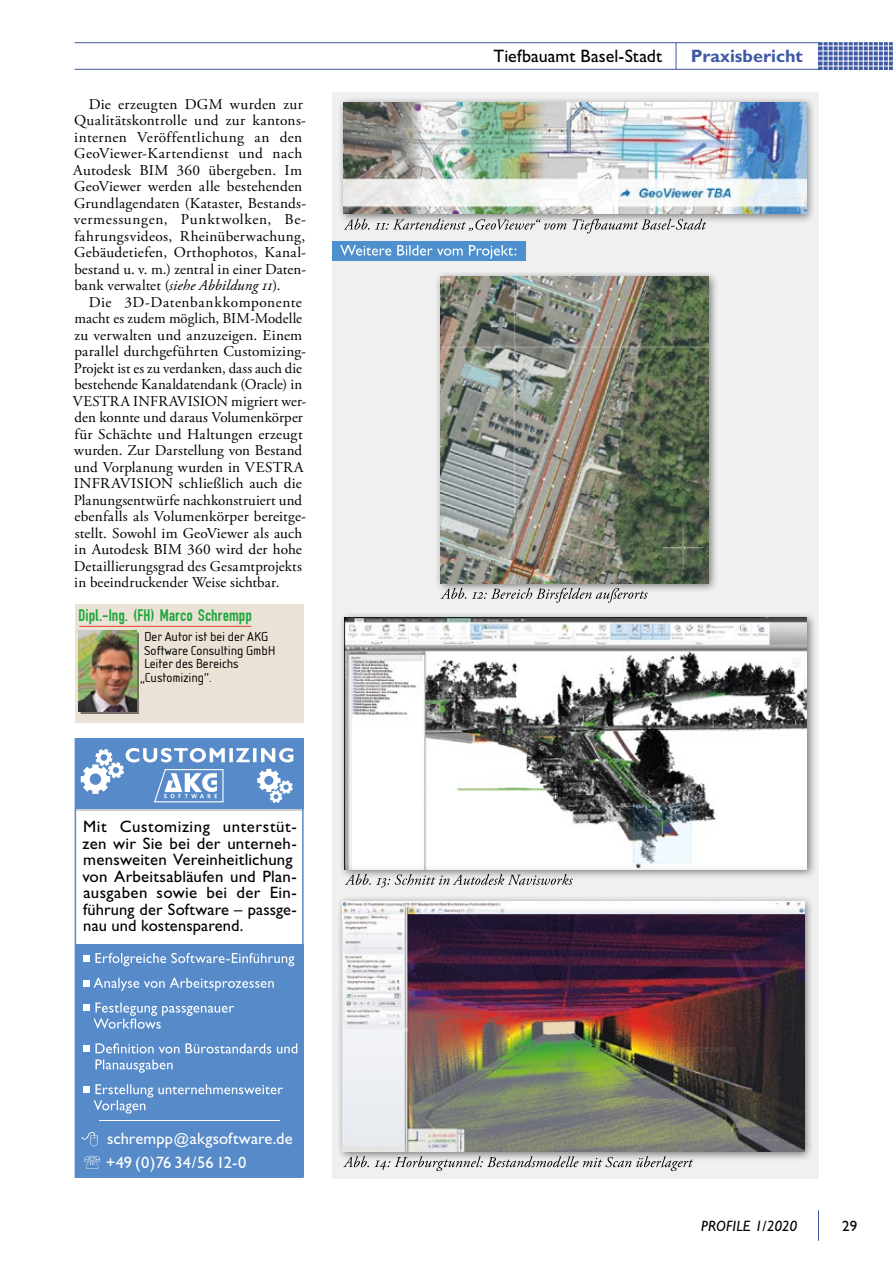
<style>
.page{position:relative;width:893px;height:1263px;background:#fff}
.page>*{position:absolute;margin:0;border:0;box-sizing:border-box;transform-origin:0 0}
.t1{font:18px "Gill Sans";letter-spacing:.005em;color:#000}
.t2{font:700 18px "Gill Sans";color:#4059a4}
.t3{font:16.5px/16.5px "Gill Sans";letter-spacing:.015em;color:#000}
.t4{font:16.5px/23.9px "Gill Sans";letter-spacing:.005em;color:#fff}
.t5{font:15px/16.5px "Adobe Garamond Pro";letter-spacing:.015em;color:#000}
.t6{font:15px "AKG DIN 1451 A Eng";letter-spacing:.005em;color:#19a539}
.t7{font:italic 15px "Gill Sans";letter-spacing:.005em;color:#000}
.t8{font:15px "Gill Sans";color:#000}
.t9{font:13.5px "AKG ISO";color:#000}
.s1{font-style:italic}
.s2{font-size:15px}
</style>
<div class="page">
<svg style="left:818px;top:43px;width:74px;height:26px"></svg>
<hr style="left:75px;top:42px;width:818px;height:1px;background:#4059a4">
<hr style="left:75px;top:69px;width:748px;height:1px;background:#4059a4">
<svg style="left:676px;top:43px;width:1px;height:26px"></svg>
<hr style="left:817px;top:66px;width:76px;height:1px;background:#fff">
<hr style="left:817px;top:61px;width:76px;height:1px;background:#fff">
<hr style="left:817px;top:56px;width:76px;height:1px;background:#fff">
<hr style="left:817px;top:51px;width:76px;height:1px;background:#fff">
<hr style="left:817px;top:46px;width:76px;height:1px;background:#fff">
<hr style="left:843px;top:11px;width:1px;height:75px;background:#fff">
<hr style="left:838px;top:11px;width:1px;height:75px;background:#fff">
<hr style="left:833px;top:10px;width:1px;height:76px;background:#fff">
<hr style="left:828px;top:10px;width:1px;height:76px;background:#fff">
<hr style="left:823px;top:10px;width:1px;height:76px;background:#fff">
<hr style="left:868px;top:15px;width:1px;height:75px;background:#fff">
<hr style="left:863px;top:15px;width:1px;height:75px;background:#fff">
<hr style="left:858px;top:14px;width:1px;height:75px;background:#fff">
<hr style="left:853px;top:14px;width:1px;height:76px;background:#fff">
<hr style="left:848px;top:14px;width:1px;height:76px;background:#fff">
<hr style="left:892px;top:20px;width:1px;height:75px;background:#fff">
<hr style="left:888px;top:19px;width:1px;height:76px;background:#fff">
<hr style="left:883px;top:19px;width:1px;height:75px;background:#fff">
<hr style="left:878px;top:19px;width:1px;height:76px;background:#fff">
<hr style="left:873px;top:19px;width:1px;height:76px;background:#fff">
<hr style="left:818px;top:1210px;width:1px;height:31px;background:#4059a4">
<div style="left:332px;top:92px;width:486px;height:1086px;background:#f0f0f0"></div>
<div style="left:338px;top:96px;width:478px;height:128px;background:#000;opacity:.5"></div>
<img style="left:344px;top:102px;width:462px;height:111px">
<div style="left:75px;top:604px;width:228px;height:118px;background:#eae2d5"></div>
<hr style="left:79px;top:626px;width:172px;height:1px;background:#e6432e">
<div style="left:81px;top:633px;width:58px;height:81px;background:#75716a"></div>
<img style="left:79px;top:630px;width:58px;height:82px">
<div style="left:75px;top:741px;width:229px;height:70px;background:#000;opacity:.2"></div>
<div style="left:75px;top:738px;width:229px;height:70px;background:#578ac8"></div>
<div style="left:75px;top:738px;width:229px;height:440px;border:2px solid #578ac8"></div>
<div style="left:76px;top:944px;width:227px;height:233px;background:#578ac8"></div>
<svg style="left:94px;top:1084px;width:189px;height:29px"></svg>
<svg style="left:95px;top:1059px;width:78px;height:14px"></svg>
<svg style="left:95px;top:1043px;width:202px;height:10px"></svg>
<svg style="left:94px;top:1002px;width:140px;height:27px"></svg>
<svg style="left:94px;top:978px;width:180px;height:13px"></svg>
<svg style="left:95px;top:953px;width:199px;height:13px"></svg>
<div style="left:83px;top:955px;width:7px;height:6px;background:#fff"></div>
<div style="left:83px;top:980px;width:7px;height:6px;background:#fff"></div>
<div style="left:83px;top:1004px;width:7px;height:7px;background:#fff"></div>
<div style="left:83px;top:1045px;width:6px;height:7px;background:#fff"></div>
<div style="left:83px;top:1086px;width:7px;height:7px;background:#fff"></div>
<svg style="left:84px;top:1156px;width:16px;height:12px"></svg>
<svg style="left:82px;top:1132px;width:16px;height:14px"></svg>
<hr style="left:99px;top:1120px;width:181px;height:1px;background:#fff">
<svg style="left:344px;top:219px;width:362px;height:14px"></svg>
<div style="left:434px;top:270px;width:284px;height:323px;background:#000;opacity:.5"></div>
<img style="left:440px;top:276px;width:268px;height:307px">
<div style="left:338px;top:611px;width:479px;height:269px;background:#000;opacity:.5"></div>
<img style="left:344px;top:617px;width:462px;height:252px">
<svg style="left:440px;top:588px;width:208px;height:15px"></svg>
<svg style="left:345px;top:874px;width:228px;height:13px"></svg>
<div style="left:337px;top:895px;width:477px;height:267px;background:#000;opacity:.5"></div>
<img style="left:343px;top:901px;width:461px;height:250px">
<svg style="left:343px;top:1156px;width:350px;height:15px"></svg>
<div style="left:332px;top:241px;width:194px;height:20px;background:#4e90cd"></div>
<svg style="left:81px;top:748px;width:212px;height:55px"></svg>
<svg style="left:340px;top:245px;width:176px;height:14px"></svg>
<p class="t5" style="left:73px;top:96px;width:233px;text-indent:16px">Die erzeugten DGM wurden zur Qualitätskontrolle und zur kantons&shy;internen Veröffentlichung an den GeoViewer-Kartendienst und nach Autodesk BIM 360 übergeben. Im GeoViewer werden alle bestehenden Grundlagendaten (Kataster, Bestands&shy;vermessungen, Punktwolken, Be&shy;fahrungsvideos, Rheinüberwachung, Gebäudetiefen, Orthophotos, Kanal&shy;bestand u. v. m.) zentral in einer Daten&shy;bank verwaltet (<span class="s1">siehe Abbildung 11</span>).</p>
<p class="t5" style="left:73px;top:294px;width:235px;text-indent:16px">Die 3D-Datenbankkomponente macht es zudem möglich, BIM-Modelle zu verwalten und anzuzeigen. Einem parallel durchgeführten Customizing-Projekt ist es zu verdanken, dass auch die bestehende Kanaldatendank (Oracle) in VESTRA INFRAVISION migriert wer&shy;den konnte und daraus Volumenkörper für Schächte und Haltungen erzeugt wurden. Zur Darstellung von Bestand und Vorplanung wurden in VESTRA INFRAVISION schließlich auch die Planungsentwürfe nachkonstruiert und ebenfalls als Volumenkörper bereitge&shy;stellt. Sowohl im GeoViewer als auch in Autodesk BIM 360 wird der hohe Detaillierungsgrad des Gesamtprojekts in beeindruckender Weise sichtbar.</p>
<p class="t6" style="left:79px;top:606px;width:175px">Dipl.-Ing. (FH) Marco Schrempp</p>
<p class="t9" style="left:144px;top:629px;width:126px">Der Autor ist bei der AKG</p>
<p class="t9" style="left:144px;top:642px;width:133px">Software Consulting GmbH</p>
<p class="t9" style="left:144px;top:656px;width:96px">Leiter des Bereichs</p>
<p class="t9" style="left:140px;top:669px;width:73px">„Customizing“.</p>
<p class="t3" style="left:82px;top:818px;width:216px">Mit Customizing unterstüt&shy;zen wir Sie bei der unterneh&shy;mensweiten Vereinheitlichung von Arbeitsabläufen und Plan&shy;ausgaben sowie bei der Ein&shy;führung der Software – passge&shy;nau und kostensparend.</p>
<p class="t4" style="left:106px;top:1126px;width:188px">schrempp<span class="s2">@</span>akgsoftware.de +49 (0)76 34/56 12-0</p>
<p class="t1" style="left:493px;top:46px;width:170px">Tiefbauamt Basel-Stadt</p>
<p class="t2" style="left:691px;top:45px;width:114px">Praxisbericht</p>
<p class="t7" style="left:701px;top:1217px;width:98px">PROFILE 1/2020</p>
<p class="t8" style="left:842px;top:1217px;width:16px">29</p>
</div>
